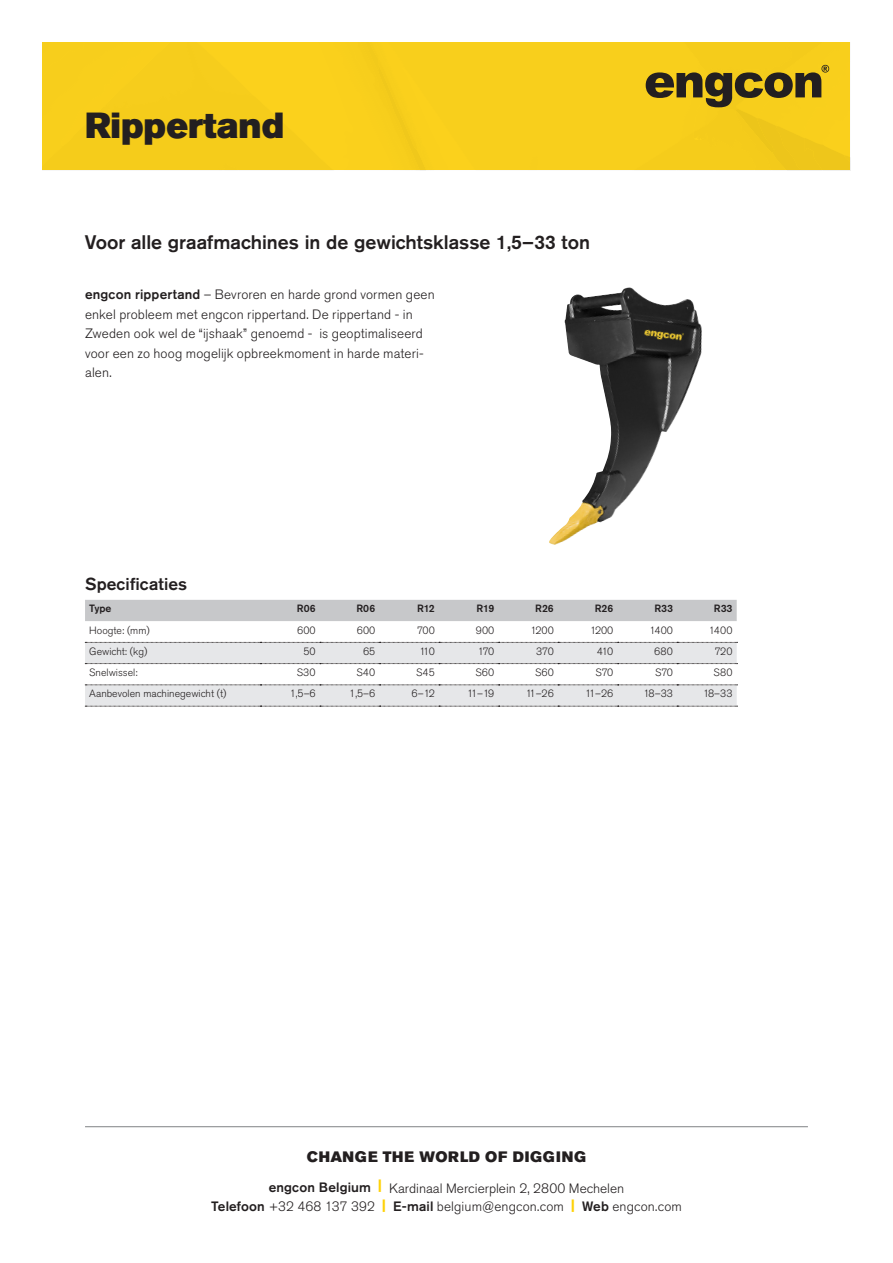
<style>
.page{position:relative;width:893px;height:1263px;background:#fff}
.page>*{position:absolute;margin:0;border:0;box-sizing:border-box;transform-origin:0 0}
.Product_heading{font:36px "Akzidenz Grotesk Pro Super";color:#231f20}
.t1{font:500 19.5px "Akzidenz Grotesk Pro";color:#231f20}
.t2{font:500 17.25px "Akzidenz Grotesk Pro";letter-spacing:.005em;color:#231f20}
.t3{font:15px "Akzidenz Grotesk Pro Super";letter-spacing:.05em;color:#231f20}
.Brödtext1{font:300 13.5px/19.5px "Akzidenz Grotesk Pro";letter-spacing:.01em;color:#231f20;text-align:center}
.t4{font:300 10.5px "Akzidenz Grotesk Pro";color:#231f20}
.t5{font:500 10.5px "Akzidenz Grotesk Pro";color:#231f20}
.s1{font-weight:500}
.s2{font-family:"Akzidenz Grotesk Pro Super";font-weight:400;color:#fed105}
</style>
<div class="page">
<div style="left:43px;top:43px;width:807px;height:128px;background:#f8cf1c"></div>
<hr style="left:85px;top:1126px;width:723px;height:1px;background:#808285">
<img style="left:549px;top:287px;width:153px;height:258px">
<div style="left:85px;top:600px;width:652px;height:21px;background:#c7c8ca"></div>
<svg style="left:85px;top:642px;width:652px;height:65px"></svg>
<p class="Product_heading" style="left:85px;top:102px;width:201px">Rippertand</p>
<h1 class="t1" style="left:85px;top:229px;width:507px">Voor alle graafmachines in de gewichtsklasse 1,5–33 ton</h1>
<p class="Brödtext1" style="left:85px;top:285px;width:351px;text-align:left"><span class="s1">engcon rippertand</span> – Bevroren en harde grond vormen geen enkel probleem met engcon rippertand. De rippertand - in Zweden ook wel de “ijshaak” genoemd - is geoptimaliseerd voor een zo hoog mogelijk opbreekmoment in harde materi&shy;alen.</p>
<h2 class="t2" style="left:85px;top:572px;width:104px">Specificaties</h2>
<p class="t5" style="left:89px;top:602px;width:24px">Type</p>
<p class="t5" style="left:297px;top:602px;width:20px">R06</p>
<p class="t5" style="left:356px;top:602px;width:20px">R06</p>
<p class="t5" style="left:417px;top:602px;width:19px">R12</p>
<p class="t5" style="left:476px;top:602px;width:19px">R19</p>
<p class="t5" style="left:535px;top:602px;width:20px">R26</p>
<p class="t5" style="left:595px;top:602px;width:20px">R26</p>
<p class="t5" style="left:654px;top:602px;width:20px">R33</p>
<p class="t5" style="left:714px;top:602px;width:20px">R33</p>
<p class="t4" style="left:89px;top:623px;width:62px">Hoogte: (mm)</p>
<p class="t4" style="left:297px;top:623px;width:20px">600</p>
<p class="t4" style="left:357px;top:623px;width:20px">600</p>
<p class="t4" style="left:417px;top:623px;width:19px">700</p>
<p class="t4" style="left:476px;top:623px;width:20px">900</p>
<p class="t4" style="left:530px;top:623px;width:25px">1200</p>
<p class="t4" style="left:590px;top:623px;width:25px">1200</p>
<p class="t4" style="left:649px;top:623px;width:25px">1400</p>
<p class="t4" style="left:709px;top:623px;width:25px">1400</p>
<p class="t4" style="left:89px;top:644px;width:60px">Gewicht: (kg)</p>
<p class="t4" style="left:303px;top:644px;width:14px">50</p>
<p class="t4" style="left:363px;top:644px;width:14px">65</p>
<p class="t4" style="left:419px;top:644px;width:17px">110</p>
<p class="t4" style="left:478px;top:644px;width:18px">170</p>
<p class="t4" style="left:536px;top:644px;width:19px">370</p>
<p class="t4" style="left:597px;top:644px;width:18px">410</p>
<p class="t4" style="left:654px;top:644px;width:20px">680</p>
<p class="t4" style="left:715px;top:644px;width:19px">720</p>
<p class="t4" style="left:89px;top:666px;width:50px">Snelwissel:</p>
<p class="t4" style="left:297px;top:666px;width:20px">S30</p>
<p class="t4" style="left:356px;top:666px;width:20px">S40</p>
<p class="t4" style="left:416px;top:666px;width:20px">S45</p>
<p class="t4" style="left:475px;top:666px;width:20px">S60</p>
<p class="t4" style="left:535px;top:666px;width:20px">S60</p>
<p class="t4" style="left:595px;top:666px;width:19px">S70</p>
<p class="t4" style="left:655px;top:666px;width:19px">S70</p>
<p class="t4" style="left:714px;top:666px;width:20px">S80</p>
<p class="t4" style="left:89px;top:687px;width:139px">Aanbevolen machinegewicht (t)</p>
<p class="t4" style="left:290px;top:687px;width:28px">1,5–6</p>
<p class="t4" style="left:349px;top:687px;width:28px">1,5–6</p>
<p class="t4" style="left:412px;top:687px;width:25px">6–12</p>
<p class="t4" style="left:467px;top:687px;width:29px">11–19</p>
<p class="t4" style="left:526px;top:687px;width:30px">11–26</p>
<p class="t4" style="left:585px;top:687px;width:30px">11–26</p>
<p class="t4" style="left:643px;top:687px;width:31px">18–33</p>
<p class="t4" style="left:703px;top:687px;width:31px">18–33</p>
<p class="t3" style="left:307px;top:1146px;width:281px">CHANGE THE WORLD OF DIGGING</p>
<p class="Brödtext1" style="left:211px;top:1178px;width:472px;line-height:18.8px"><span class="s1">engcon Belgium</span> <sup>|</sup> Kardinaal Mercierplein 2, 2800 Mechelen<br><span class="s1">Telefoon</span> +32 468 137 392 <span class="s2">|</span> <span class="s1">E-mail</span> belgium@engcon.com <span class="s2">|</span> <span class="s1">Web</span> engcon.com</p>
</div>
